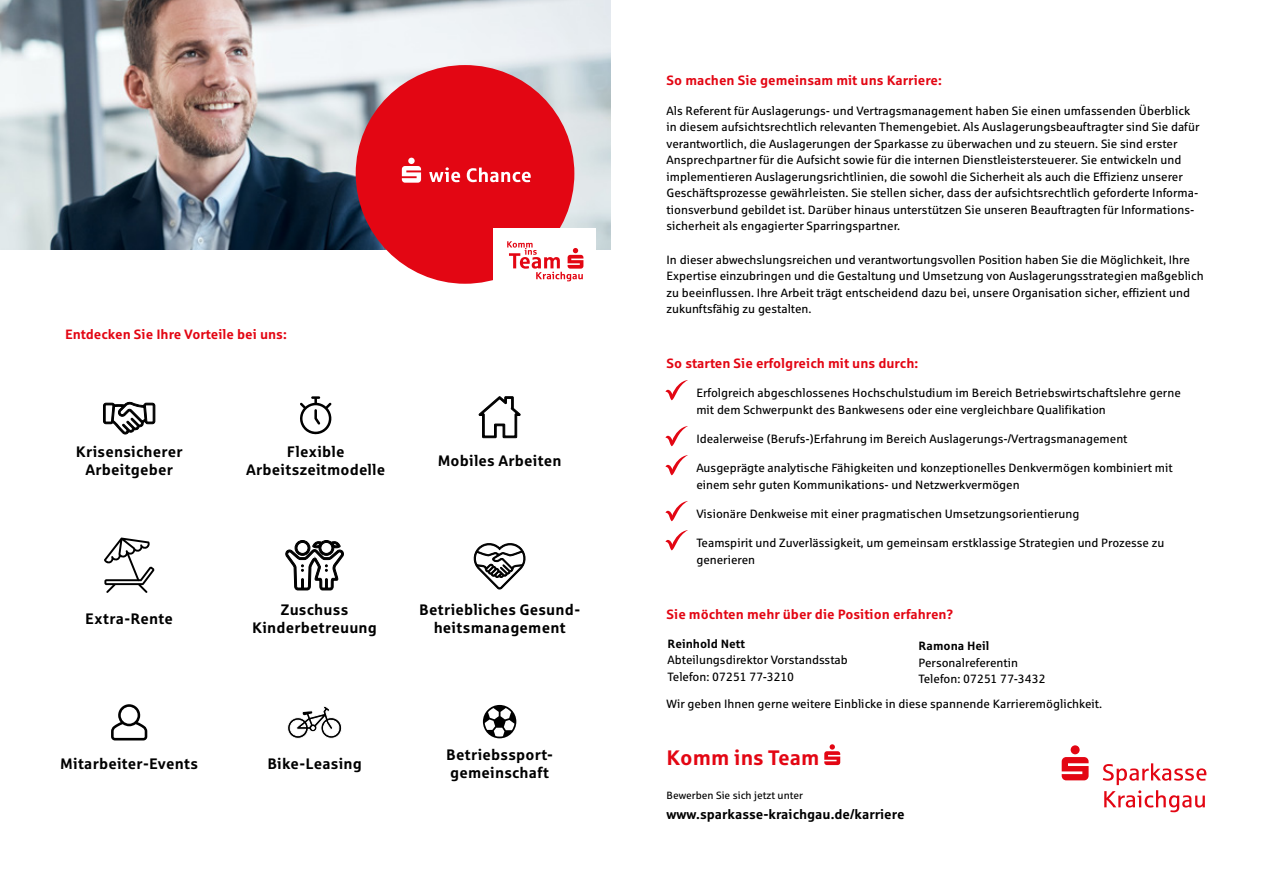
<style>
.page{position:relative;width:1263px;height:893px;background:#fff}
.page>*{position:absolute;margin:0;border:0;box-sizing:border-box;transform-origin:0 0}
.t1{font:700 21px "Sparkasse Rg";color:#e30613}
.t2{font:700 15.15px/18.3px "Sparkasse Rg";letter-spacing:.01em;color:#000;text-align:center}
.t3{font:700 13.5px "Sparkasse Rg";color:#e30613}
.t4{font:700 13.5px "Sparkasse Rg";color:#000}
.t5{font:12px/16.5px "Sparkasse Rg";color:#000}
.t6{font:700 12px "Sparkasse Rg";color:#000}
.t7{font:10.5px "Sparkasse Rg";color:#000}
</style>
<div class="page">
<img style="left:0;top:0;width:610px;height:249px">
<svg style="left:665px;top:426px;width:23px;height:20px"></svg>
<svg style="left:665px;top:455px;width:23px;height:20px"></svg>
<svg style="left:665px;top:501px;width:23px;height:20px"></svg>
<svg style="left:665px;top:530px;width:23px;height:20px"></svg>
<svg style="left:665px;top:380px;width:23px;height:20px"></svg>
<svg style="left:824px;top:744px;width:16px;height:21px"></svg>
<svg style="left:1062px;top:745px;width:26px;height:35px"></svg>
<svg style="left:1103px;top:763px;width:103px;height:49px"></svg>
<svg style="left:103px;top:401px;width:52px;height:34px"></svg>
<svg style="left:478px;top:396px;width:43px;height:42px"></svg>
<svg style="left:300px;top:396px;width:32px;height:39px"></svg>
<svg style="left:111px;top:704px;width:36px;height:36px"></svg>
<svg style="left:287px;top:706px;width:55px;height:33px"></svg>
<svg style="left:483px;top:705px;width:33px;height:33px"></svg>
<svg style="left:104px;top:537px;width:51px;height:56px"></svg>
<svg style="left:286px;top:540px;width:58px;height:51px"></svg>
<svg style="left:473px;top:543px;width:53px;height:47px"></svg>
<div style="left:356px;top:65px;width:218px;height:219px;background:#e30613;border-radius:50%"></div>
<svg style="left:402px;top:158px;width:19px;height:25px"></svg>
<svg style="left:429px;top:167px;width:102px;height:15px"></svg>
<div style="left:493px;top:229px;width:102px;height:65px;background:#fff"></div>
<svg style="left:507px;top:241px;width:76px;height:40px"></svg>
<p class="t3" style="left:65px;top:325px;width:223px">Entdecken Sie Ihre Vorteile bei uns:</p>
<p class="t2" style="left:76px;top:442px;width:108px">Krisensicherer<br>Arbeitgeber</p>
<p class="t2" style="left:438px;top:451px;width:125px">Mobiles Arbeiten</p>
<p class="t2" style="left:246px;top:442px;width:141px">Flexible<br>Arbeitszeitmodelle</p>
<p class="t2" style="left:85px;top:609px;width:89px">Extra-Rente</p>
<p class="t2" style="left:252px;top:600px;width:126px">Zuschuss<br>Kinderbetreuung</p>
<p class="t2" style="left:419px;top:600px;width:163px">Betriebliches Gesund&shy;heitsmanagement</p>
<p class="t2" style="left:60px;top:754px;width:139px">Mitarbeiter-Events</p>
<p class="t2" style="left:267px;top:754px;width:96px">Bike-Leasing</p>
<p class="t2" style="left:446px;top:745px;width:107px;text-align:left">Betriebssport&shy;gemeinschaft</p>
<p class="t3" style="left:666px;top:72px;width:277px">So machen Sie gemeinsam mit uns Karriere:</p>
<p class="t5" style="left:666px;top:102px;width:534px">Als Referent für Auslagerungs- und Vertragsmanagement haben Sie einen umfassenden Überblick in diesem aufsichtsrechtlich relevanten Themengebiet. Als Auslagerungsbeauftragter sind Sie dafür verantwortlich, die Auslagerungen der Sparkasse zu überwachen und zu steuern. Sie sind erster Ansprechpartner für die Aufsicht sowie für die internen Dienstleistersteuerer. Sie entwickeln und implementieren Auslagerungsrichtlinien, die sowohl die Sicherheit als auch die Effizienz unserer Geschäftsprozesse gewährleisten. Sie stellen sicher, dass der aufsichtsrechtlich geforderte Informa&shy;tionsverbund gebildet ist. Darüber hinaus unterstützen Sie unseren Beauftragten für Informations&shy;sicherheit als engagierter Sparringspartner.</p>
<p class="t5" style="left:666px;top:251px;width:539px">In dieser abwechslungsreichen und verantwortungsvollen Position haben Sie die Möglichkeit, Ihre Expertise einzubringen und die Gestaltung und Umsetzung von Auslagerungsstrategien maßgeblich zu beeinflussen. Ihre Arbeit trägt entscheidend dazu bei, unsere Organisation sicher, effizient und zukunftsfähig zu gestalten.</p>
<p class="t3" style="left:666px;top:355px;width:253px">So starten Sie erfolgreich mit uns durch:</p>
<p class="t5" style="left:696px;top:385px;width:486px">Erfolgreich abgeschlossenes Hochschulstudium im Bereich Betriebswirtschaftslehre gerne mit dem Schwerpunkt des Bankwesens oder eine vergleichbare Qualifikation</p>
<p class="t5" style="left:696px;top:430px;width:433px">Idealerweise (Berufs-)Erfahrung im Bereich Auslagerungs-/Vertragsmanagement</p>
<p class="t5" style="left:696px;top:460px;width:478px">Ausgeprägte analytische Fähigkeiten und konzeptionelles Denkvermögen kombiniert mit einem sehr guten Kommunikations- und Netzwerkvermögen</p>
<p class="t5" style="left:696px;top:505px;width:385px">Visionäre Denkweise mit einer pragmatischen Umsetzungsorientierung</p>
<p class="t5" style="left:696px;top:535px;width:470px">Teamspirit und Zuverlässigkeit, um gemeinsam erstklassige Strategien und Prozesse zu generieren</p>
<p class="t3" style="left:666px;top:606px;width:289px">Sie möchten mehr über die Position erfahren?</p>
<p class="t6" style="left:668px;top:636px;width:79px">Reinhold Nett</p>
<p class="t5" style="left:668px;top:652px;width:182px">Abteilungsdirektor Vorstandsstab<br>Telefon: 07251 77-3210</p>
<p class="t6" style="left:918px;top:638px;width:72px">Ramona Heil</p>
<p class="t5" style="left:918px;top:654px;width:129px">Personalreferentin<br>Telefon: 07251 77-3432</p>
<p class="t5" style="left:666px;top:695px;width:437px">Wir geben Ihnen gerne weitere Einblicke in diese spannende Karrieremöglichkeit.</p>
<h1 class="t1" style="left:666px;top:744px;width:154px">Komm ins Team</h1>
<p class="t7" style="left:666px;top:789px;width:138px">Bewerben Sie sich jetzt unter</p>
<p class="t4" style="left:666px;top:806px;width:239px">www.sparkasse-kraichgau.de/karriere</p>
</div>
